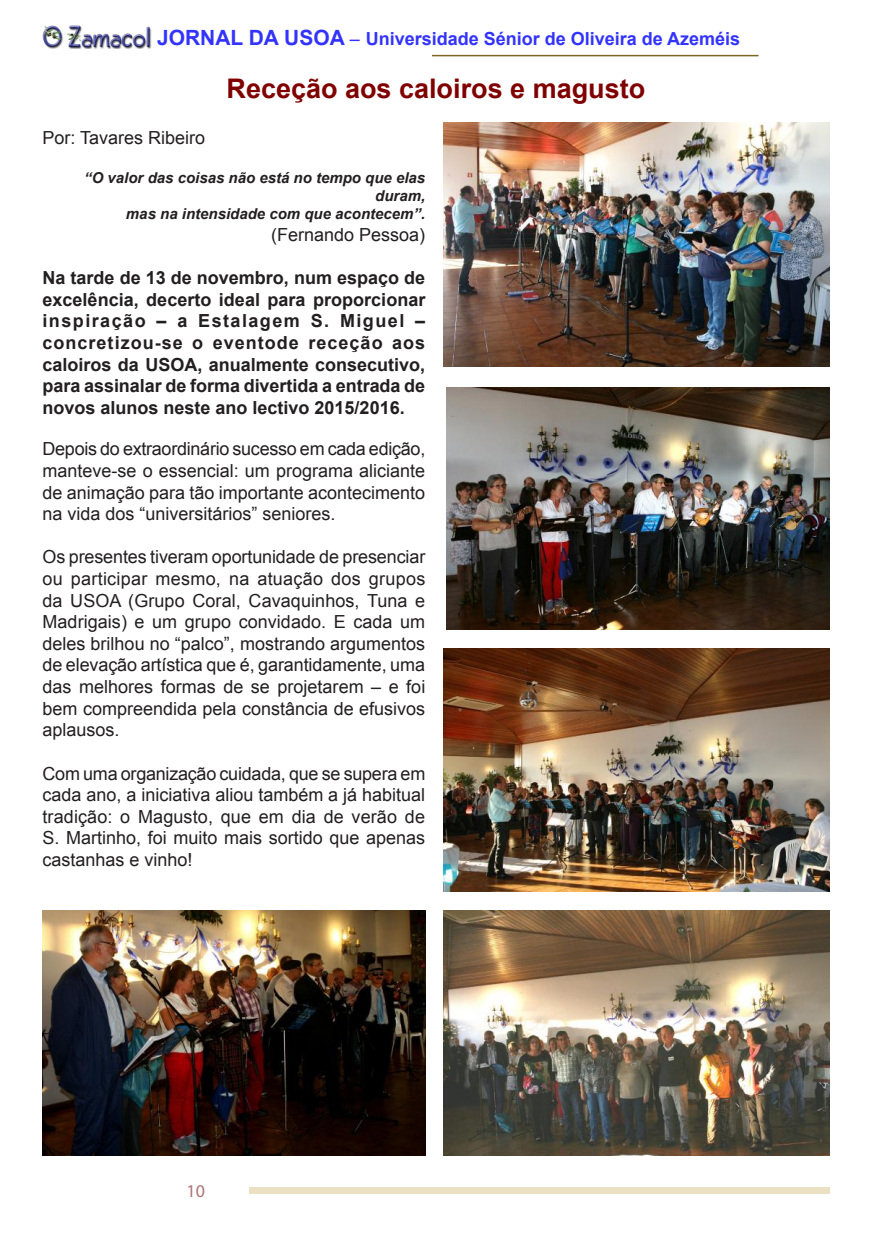
<style>
.page{position:relative;width:893px;height:1234px;background:#fff}
.page>*{position:absolute;margin:0;border:0;box-sizing:border-box;transform-origin:0 0}
.t1{font:700 27px "Arial";color:#800000}
.t2{font:18px/21.6px "Arial";color:#231f20;text-align:justify}
.t3{font:700 18px/21.6px "Arial";color:#231f20;text-align:justify}
.t4{font:700 18px "Arial";color:#33f}
.t5{font:18px "Myriad Pro";color:#b07377}
.t6{font:italic 700 15px/18px "Arial";color:#231f20;text-align:right}
.s1{font-size:21px}
.s2{font-weight:400}
</style>
<div class="page">
<div style="left:249px;top:1186px;width:580px;height:7px;background:#ebe0c1"></div>
<hr style="left:432px;top:55px;width:327px;height:1px;background:#7c6621">
<img style="left:42px;top:25px;width:110px;height:24px">
<img style="left:446px;top:387px;width:383px;height:242px">
<img style="left:443px;top:122px;width:386px;height:245px">
<img style="left:443px;top:648px;width:386px;height:243px">
<img style="left:443px;top:910px;width:386px;height:244px">
<img style="left:43px;top:910px;width:382px;height:244px">
<p class="t4" style="left:157px;top:27px;width:585px"><span class="s1">JORNAL DA USOA</span> <span class="s2">–</span> Universidade Sénior de Oliveira de Azeméis</p>
<h1 class="t1" style="left:227px;top:71px;width:420px">Receção aos caloiros e magusto</h1>
<p class="t2" style="left:43px;top:127px;width:164px">Por: Tavares Ribeiro</p>
<p class="t6" style="left:84px;top:169px;width:342px">“O valor das coisas não está no tempo que elas duram,<br>mas na intensidade com que acontecem”.</p>
<p class="t2" style="left:271px;top:224px;width:156px">(Fernando Pessoa)</p>
<p class="t3" style="left:43px;top:267px;width:384px">Na tarde de 13 de novembro, num espaço de excelência, decerto ideal para proporcionar inspiração – a Estalagem S. Miguel – concretizou-se o eventode receção aos caloiros da USOA, anualmente consecutivo, para assinalar de forma divertida a entrada de novos alunos neste ano lectivo 2015/2016.</p>
<p class="t2" style="left:43px;top:438px;width:384px">Depois do extraordinário sucesso em cada edição, manteve-se o essencial: um programa aliciante de animação para tão importante acontecimento na vida dos “universitários” seniores.</p>
<p class="t2" style="left:43px;top:546px;width:384px">Os presentes tiveram oportunidade de presenciar ou participar mesmo, na atuação dos grupos da USOA (Grupo Coral, Cavaquinhos, Tuna e Madrigais) e um grupo convidado. E cada um deles brilhou no “palco”, mostrando argumentos de elevação artística que é, garantidamente, uma das melhores formas de se projetarem – e foi bem compreendida pela constância de efusivos aplausos.</p>
<p class="t2" style="left:43px;top:762px;width:384px">Com uma organização cuidada, que se supera em cada ano, a iniciativa aliou também a já habitual tradição: o Magusto, que em dia de verão de S. Martinho, foi muito mais sortido que apenas castanhas e vinho!</p>
<p class="t5" style="left:187px;top:1179px;width:20px">10</p>
</div>
